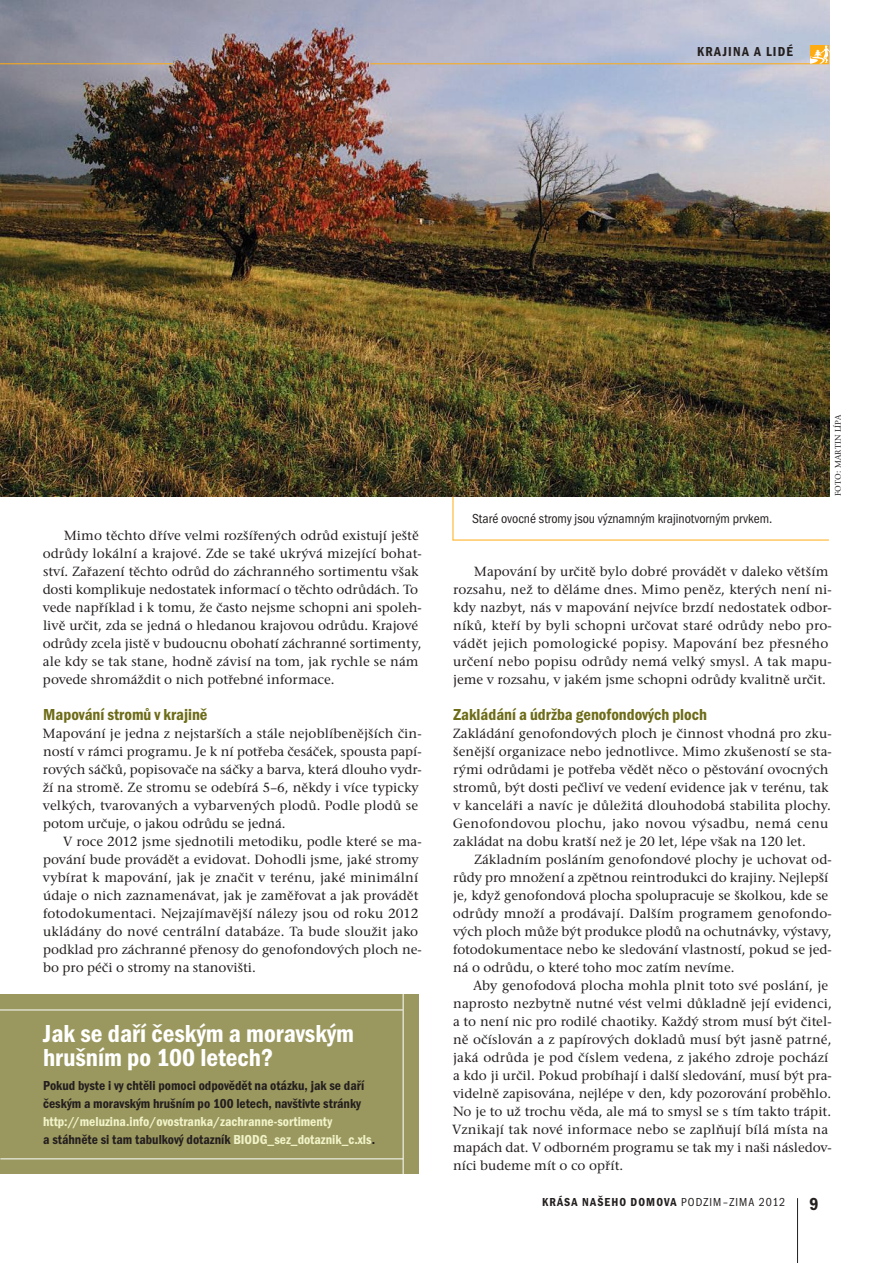
<style>
.page{position:relative;width:893px;height:1263px;background:#fff}
.page>*{position:absolute;margin:0;border:0;box-sizing:border-box;transform-origin:0 0}
.t1{font:25.5px/24px "Franklin Got Itc TOT Dem Con";color:#fff}
.t2{font:18px "Franklin Got Itc TOT Dem Con";color:#241f1f}
.t3{font:16.5px "Franklin Got Itc TOT Dem Con";color:#6d6c18}
.t4{font:500 13.5px/18px "Stone Serif Itc TOT";color:#241f1f}
.t5{font:13.5px/18px "Franklin Got Itc TOT Dem Con";color:#f1f4c9}
.t6{font:13.5px/18px "Franklin Got Itc TOT Dem Con";color:#241f1f}
.t7{font:13.5px "Franklin Got Itc TOT Boo Con";color:#241f1f}
.t8{font:13.5px "Franklin Got Itc TOT Dem Con";letter-spacing:.09em;color:#241f1f}
.t9{font:12px "Franklin Got Itc TOT Dem Con";letter-spacing:.09em;color:#241f1f}
.t10{font:500 8.25px "Stone Serif Itc TOT";letter-spacing:.015em;color:#241f1f}
.s1{color:#241f1f}
.s2{font-family:"Franklin Got Itc TOT Boo Con"}
</style>
<div class="page">
<hr style="left:797px;top:1198px;width:1px;height:65px;background:#241f1f">
<hr style="left:453px;top:493px;width:1px;height:47px;background:#ffac12">
<img style="left:0;top:0;width:829px;height:496px">
<div style="left:0;top:994px;width:419px;height:180px;background:#9a985e"></div>
<hr style="left:0;top:1158px;width:403px;height:1px;background:#fff">
<hr style="left:0;top:1009px;width:403px;height:1px;background:#fff">
<hr style="left:403px;top:990px;width:1px;height:188px;background:#fff">
<hr style="left:370px;top:63px;width:459px;height:1px;background:#ffac12">
<svg style="left:810px;top:45px;width:19px;height:18px"></svg>
<hr style="left:453px;top:540px;width:376px;height:1px;background:#ffac12">
<hr style="left:0;top:63px;width:173px;height:1px;background:#ffac12">
<p class="t8" style="left:697px;top:44px;width:97px">krajina a lidé</p>
<p class="t4" style="left:43px;top:527px;width:381px;text-indent:21px">Mimo těchto dříve velmi rozšířených odrůd existují ještě odrůdy lokální a krajové. Zde se také ukrývá mizející bohat&shy;ství. Zařazení těchto odrůd do záchranného sortimentu však dosti komplikuje nedostatek informací o těchto odrůdách. To vede například i k tomu, že často nejsme schopni ani spoleh&shy;livě určit, zda se jedná o hledanou krajovou odrůdu. Krajové odrůdy zcela jistě v budoucnu obohatí záchranné sortimenty, ale kdy se tak stane, hodně závisí na tom, jak rychle se nám povede shromáždit o nich potřebné informace.</p>
<p class="t3" style="left:43px;top:705px;width:166px">Mapování stromů v krajině</p>
<p class="t4" style="left:43px;top:725px;width:381px">Mapování je jedna z nejstarších a stále nejoblíbenějších čin&shy;ností v rámci programu. Je k ní potřeba česáček, spousta papí&shy;rových sáčků, popisovače na sáčky a barva, která dlouho vydr&shy;ží na stromě. Ze stromu se odebírá 5–6, někdy i více typicky velkých, tvarovaných a vybarvených plodů. Podle plodů se potom určuje, o jakou odrůdu se jedná.</p>
<p class="t4" style="left:43px;top:833px;width:380px;text-indent:20px">V roce 2012 jsme sjednotili metodiku, podle které se ma&shy;pování bude provádět a evidovat. Dohodli jsme, jaké stromy vybírat k mapování, jak je značit v terénu, jaké minimální údaje o nich zaznamenávat, jak je zaměřovat a jak provádět fotodokumentaci. Nejzajímavější nálezy jsou od roku 2012 ukládány do nové centrální databáze. Ta bude sloužit jako podklad pro záchranné přenosy do genofondových ploch ne&shy;bo pro péči o stromy na stanovišti.</p>
<h1 class="t1" style="left:43px;top:1021px;width:312px">Jak se daří českým a moravským hrušním po 100 letech?</h1>
<p class="t6" style="left:43px;top:1077px;width:323px">Pokud byste i vy chtěli pomoci odpovědět na otázku, jak se daří českým a moravským hrušním po 100 letech, navštivte stránky</p>
<p class="t5" style="left:43px;top:1113px;width:333px">http://meluzina.info/ovostranka/zachranne-sortimenty<br><span class="s1">a stáhněte si tam tabulkový dotazník</span> BIODG_sez_dotaznik_c.xls<span class="s1">.</span></p>
<p class="t7" style="left:472px;top:511px;width:302px">Staré ovocné stromy jsou významným krajinotvorným prvkem.</p>
<p class="t10" style="left:833px;top:496px;width:83px;rotate:-90deg">foto: Martin Lípa</p>
<p class="t4" style="left:453px;top:563px;width:380px;text-indent:21px">Mapování by určitě bylo dobré provádět v daleko větším rozsahu, než to děláme dnes. Mimo peněz, kterých není ni&shy;kdy nazbyt, nás v mapování nejvíce brzdí nedostatek odbor&shy;níků, kteří by byli schopni určovat staré odrůdy nebo pro&shy;vádět jejich pomologické popisy. Mapování bez přesného určení nebo popisu odrůdy nemá velký smysl. A tak mapu&shy;jeme v rozsahu, v jakém jsme schopni odrůdy kvalitně určit.</p>
<p class="t3" style="left:454px;top:705px;width:255px">Zakládání a údržba genofondových ploch</p>
<p class="t4" style="left:453px;top:725px;width:381px">Zakládání genofondových ploch je činnost vhodná pro zku&shy;šenější organizace nebo jednotlivce. Mimo zkušeností se sta&shy;rými odrůdami je potřeba vědět něco o pěstování ovocných stromů, být dosti pečliví ve vedení evidence jak v terénu, tak v kanceláři a navíc je důležitá dlouhodobá stabilita plochy.<br>Genofondovou plochu, jako novou výsadbu, nemá cenu zakládat na dobu kratší než je 20 let, lépe však na 120 let.</p>
<p class="t4" style="left:453px;top:851px;width:381px;text-indent:21px">Základním posláním genofondové plochy je uchovat od&shy;růdy pro množení a zpětnou reintrodukci do krajiny. Nejlepší je, když genofondová plocha spolupracuje se školkou, kde se odrůdy množí a prodávají. Dalším programem genofondo&shy;vých ploch může být produkce plodů na ochutnávky, výstavy, fotodokumentace nebo ke sledování vlastností, pokud se jed&shy;ná o odrůdu, o které toho moc zatím nevíme.</p>
<p class="t4" style="left:452px;top:977px;width:381px;text-indent:22px">Aby genofodová plocha mohla plnit toto své poslání, je naprosto nezbytně nutné vést velmi důkladně její evidenci, a to není nic pro rodilé chaotiky. Každý strom musí být čitel&shy;ně očíslován a z papírových dokladů musí být jasně patrné, jaká odrůda je pod číslem vedena, z jakého zdroje pochází a kdo ji určil. Pokud probíhají i další sledování, musí být pra&shy;videlně zapisována, nejlépe v den, kdy pozorování proběhlo.<br>No je to už trochu věda, ale má to smysl se s tím takto trápit.<br>Vznikají tak nové informace nebo se zaplňují bílá místa na mapách dat. V odborném programu se tak my i naši následov&shy;níci budeme mít o co opřít.</p>
<p class="t9" style="left:542px;top:1195px;width:245px">krása našeho domova <span class="s2">podzim–zima 2012</span></p>
<h2 class="t2" style="left:809px;top:1194px;width:11px">9</h2>
</div>
